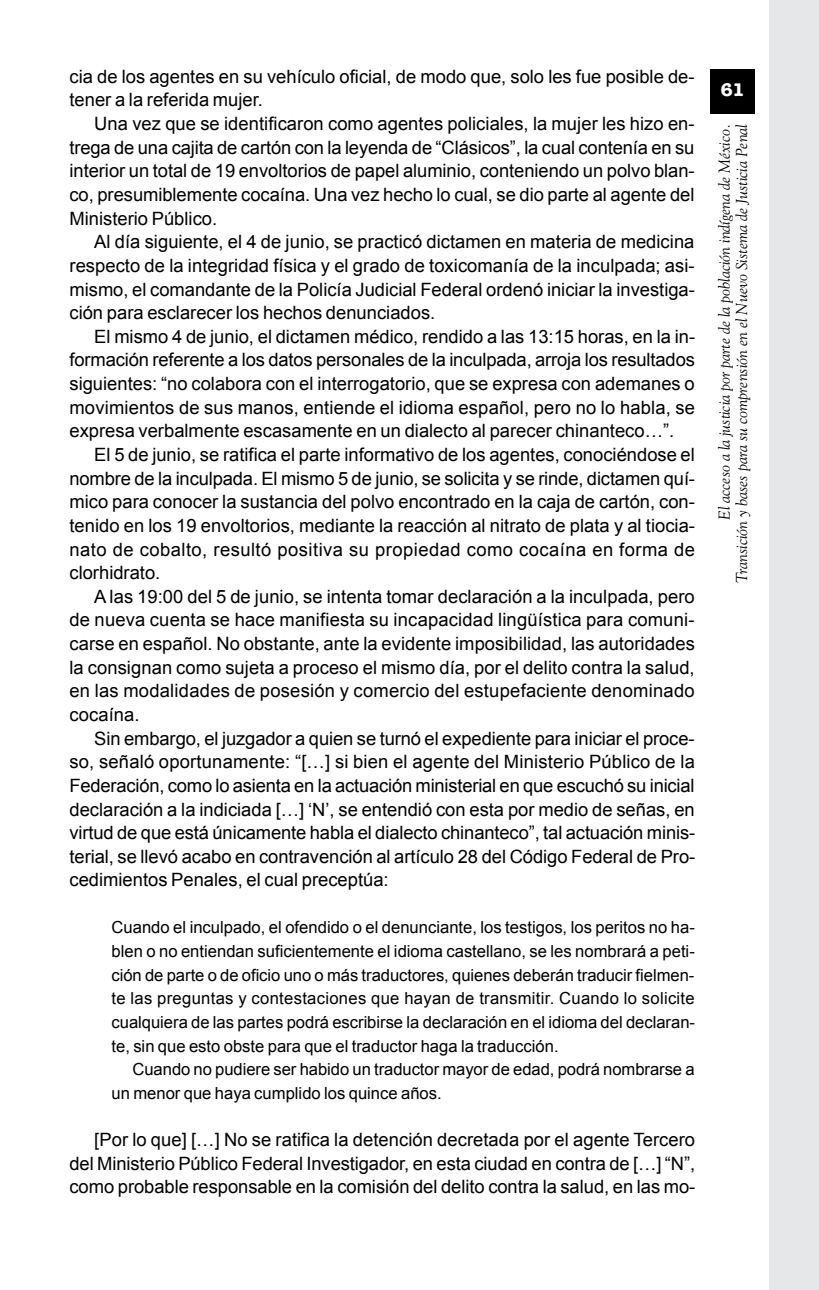
<style>
.page{position:relative;width:819px;height:1290px;background:#fff}
.page>*{position:absolute;margin:0;border:0;box-sizing:border-box;transform-origin:0 0}
.t1{font:700 18.9px "American Typewriter";color:#fff}
.t2{font:18.38px/23.6px "Arial";color:#000;text-align:justify}
.t3{font:16.62px/23.6px "Arial";color:#000;text-align:justify}
.t4{font:italic 15.75px/17.5px "Goudy Std";color:#000;text-align:right}
</style>
<div class="page">
<div style="left:769px;top:0;width:50px;height:1290px;background:#e6e7e8"></div>
<div style="left:710px;top:69px;width:44px;height:45px;background:#000"></div>
<p class="t2" style="left:69px;top:65px;width:626px">cia de los agentes en su vehículo oficial, de modo que, solo les fue posible de&shy;tener a la referida mujer.</p>
<p class="t2" style="left:69px;top:112px;width:626px;text-indent:25px">Una vez que se identificaron como agentes policiales, la mujer les hizo en&shy;trega de una cajita de cartón con la leyenda de “Clásicos”, la cual contenía en su interior un total de 19 envoltorios de papel aluminio, conteniendo un polvo blan&shy;co, presumiblemente cocaína. Una vez hecho lo cual, se dio parte al agente del Ministerio Público.</p>
<p class="t2" style="left:69px;top:230px;width:627px;text-indent:25px">Al día siguiente, el 4 de junio, se practicó dictamen en materia de medicina respecto de la integridad física y el grado de toxicomanía de la inculpada; asi&shy;mismo, el comandante de la Policía Judicial Federal ordenó iniciar la investiga&shy;ción para esclarecer los hechos denunciados.</p>
<p class="t2" style="left:69px;top:325px;width:627px;text-indent:25px">El mismo 4 de junio, el dictamen médico, rendido a las 13:15 horas, en la in&shy;formación referente a los datos personales de la inculpada, arroja los resultados siguientes: “no colabora con el interrogatorio, que se expresa con ademanes o movimientos de sus manos, entiende el idioma español, pero no lo habla, se expresa verbalmente escasamente en un dialecto al parecer chinanteco…”.</p>
<p class="t2" style="left:69px;top:443px;width:627px;text-indent:25px">El 5 de junio, se ratifica el parte informativo de los agentes, conociéndose el nombre de la inculpada. El mismo 5 de junio, se solicita y se rinde, dictamen quí&shy;mico para conocer la sustancia del polvo encontrado en la caja de cartón, con&shy;tenido en los 19 envoltorios, mediante la reacción al nitrato de plata y al tiocia&shy;nato de cobalto, resultó positiva su propiedad como cocaína en forma de clorhidrato.</p>
<p class="t2" style="left:69px;top:585px;width:627px;text-indent:25px">A las 19:00 del 5 de junio, se intenta tomar declaración a la inculpada, pero de nueva cuenta se hace manifiesta su incapacidad lingüística para comuni&shy;carse en español. No obstante, ante la evidente imposibilidad, las autoridades la consignan como sujeta a proceso el mismo día, por el delito contra la salud, en las modalidades de posesión y comercio del estupefaciente denominado cocaína.</p>
<p class="t2" style="left:69px;top:726px;width:627px;text-indent:25px">Sin embargo, el juzgador a quien se turnó el expediente para iniciar el proce&shy;so, señaló oportunamente: “[…] si bien el agente del Ministerio Público de la Federación, como lo asienta en la actuación ministerial en que escuchó su inicial declaración a la indiciada […] ‘N’, se entendió con esta por medio de señas, en virtud de que está únicamente habla el dialecto chinanteco”, tal actuación minis&shy;terial, se llevó acabo en contravención al artículo 28 del Código Federal de Pro&shy;cedimientos Penales, el cual preceptúa:</p>
<p class="t3" style="left:111px;top:916px;width:585px">Cuando el inculpado, el ofendido o el denunciante, los testigos, los peritos no ha&shy;blen o no entiendan suficientemente el idioma castellano, se les nombrará a peti&shy;ción de parte o de oficio uno o más traductores, quienes deberán traducir fielmen&shy;te las preguntas y contestaciones que hayan de transmitir. Cuando lo solicite cualquiera de las partes podrá escribirse la declaración en el idioma del declaran&shy;te, sin que esto obste para que el traductor haga la traducción.</p>
<p class="t3" style="left:111px;top:1058px;width:584px;text-indent:21px">Cuando no pudiere ser habido un traductor mayor de edad, podrá nombrarse a un menor que haya cumplido los quince años.</p>
<p class="t2" style="left:69px;top:1128px;width:627px;text-indent:25px">[Por lo que] […] No se ratifica la detención decretada por el agente Tercero del Ministerio Público Federal Investigador, en esta ciudad en contra de […] “N”, como probable responsable en la comisión del delito contra la salud, en las mo-</p>
<p class="t1" style="left:720px;top:74px;width:26px">61</p>
<p class="t4" style="left:715px;top:583px;width:460px;rotate:-90deg">El acceso a la justicia por parte de la población indígena de México.<br>Transición y bases para su comprensión en el Nuevo Sistema de Justicia Penal</p>
</div>
